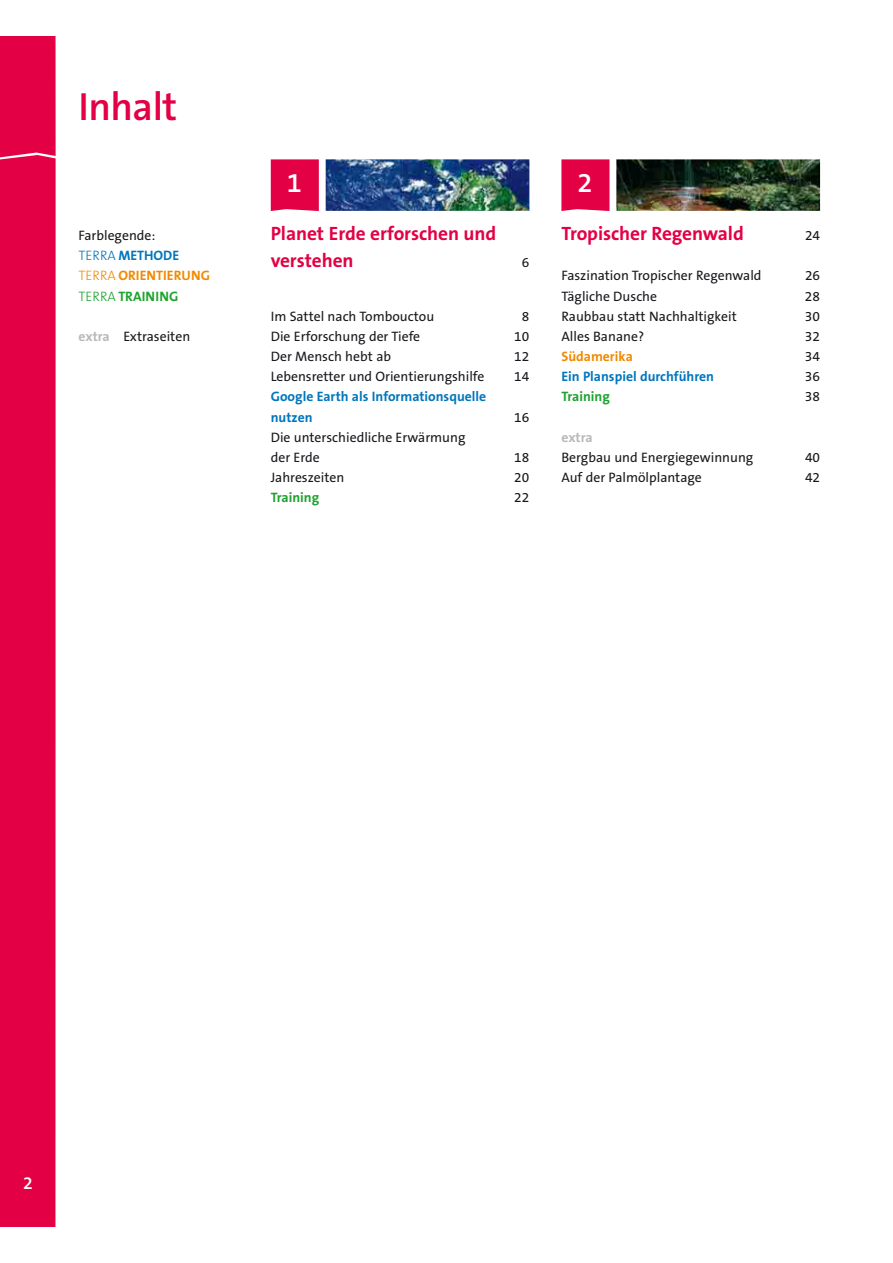
<style>
.page{position:relative;width:893px;height:1263px;background:#fff}
.page>*{position:absolute;margin:0;border:0;box-sizing:border-box;transform-origin:0 0}
.t1{font:600 39.6px "The Sans B6";letter-spacing:-.015em;color:#e30045}
.t2{font:600 27.45px "The Sans B6";color:#fff}
.t3{font:700 19.35px/26.7px "The Sans B7";letter-spacing:-.005em;color:#e30045}
.t4{font:600 17.7px "The Sans B6";color:#fff}
.t5{font:13.65px/20.2px "The Sans B5 Plain";color:#1a171c}
.t6{font:700 13.65px/20.2px "The Sans B7";color:#0076bd}
.t7{font:700 13.65px/20.2px "The Sans B7";color:#f08a00}
.t8{font:700 13.65px "The Sans B7";color:#1ea22e}
.t9{font:700 13.65px "The Sans B7";letter-spacing:-.005em;color:#b8b9bb}
.s1{font-family:"The Sans B3";font-weight:300;color:#0076bd}
.s2{color:#0076bd}
.s3{font-family:"The Sans B3";font-weight:300}
.s4{font-family:"The Sans B3";font-weight:300;color:#1ea22e}
.s5{color:#1ea22e}
.s6{font-family:"The Sans B7";font-weight:700;color:#b8b9bb}
</style>
<div class="page">
<div style="left:271px;top:159px;width:48px;height:52px;background:#e30045"></div>
<img style="left:326px;top:159px;width:203px;height:52px">
<div style="left:561px;top:159px;width:48px;height:52px;background:#e30045"></div>
<img style="left:616px;top:159px;width:204px;height:52px">
<div style="left:0;top:37px;width:56px;height:118px;background:#e30045"></div>
<div style="left:0;top:155px;width:56px;height:1071px;background:#e30045"></div>
<h1 class="t1" style="left:78px;top:86px;width:100px">Inhalt</h1>
<p class="t5" style="left:79px;top:226px;width:78px">Farblegende:</p>
<p class="t7" style="left:79px;top:247px;width:133px"><span class="s1">TERRA</span> <span class="s2">METHODE<br></span><span class="s3">TERRA</span> ORIENTIERUNG<br><span class="s4">TERRA</span> <span class="s5">TRAINING</span></p>
<p class="t5" style="left:79px;top:327px;width:113px"><span class="s6">extra</span> Extraseiten</p>
<h2 class="t2" style="left:287px;top:168px;width:17px">1</h2>
<h3 class="t3" style="left:271px;top:222px;width:227px">Planet Erde erforschen und verstehen</h3>
<p class="t5" style="left:522px;top:253px;width:9px">6</p>
<p class="t5" style="left:271px;top:307px;width:165px">Im Sattel nach Tombouctou</p>
<p class="t5" style="left:522px;top:307px;width:9px">8</p>
<p class="t5" style="left:271px;top:327px;width:151px">Die Erforschung der Tiefe</p>
<p class="t5" style="left:514px;top:327px;width:17px">10</p>
<p class="t5" style="left:271px;top:347px;width:122px">Der Mensch hebt ab</p>
<p class="t5" style="left:514px;top:347px;width:17px">12</p>
<p class="t5" style="left:271px;top:368px;width:215px">Lebensretter und Orientierungshilfe</p>
<p class="t5" style="left:514px;top:368px;width:17px">14</p>
<p class="t6" style="left:271px;top:388px;width:217px">Google Earth als Informationsquelle nutzen</p>
<p class="t5" style="left:514px;top:408px;width:17px">16</p>
<p class="t5" style="left:271px;top:428px;width:196px">Die unterschiedliche Erwärmung der Erde</p>
<p class="t5" style="left:514px;top:448px;width:17px">18</p>
<p class="t5" style="left:271px;top:469px;width:75px">Jahreszeiten</p>
<p class="t5" style="left:514px;top:469px;width:17px">20</p>
<p class="t8" style="left:271px;top:493px;width:50px">Training</p>
<p class="t5" style="left:514px;top:489px;width:17px">22</p>
<h2 class="t2" style="left:577px;top:168px;width:17px">2</h2>
<h3 class="t3" style="left:561px;top:222px;width:184px">Tropischer Regenwald</h3>
<p class="t5" style="left:805px;top:226px;width:17px">24</p>
<p class="t5" style="left:561px;top:267px;width:202px">Faszination Tropischer Regenwald</p>
<p class="t5" style="left:805px;top:267px;width:17px">26</p>
<p class="t5" style="left:561px;top:287px;width:97px">Tägliche Dusche</p>
<p class="t5" style="left:805px;top:287px;width:17px">28</p>
<p class="t5" style="left:561px;top:307px;width:177px">Raubbau statt Nachhaltigkeit</p>
<p class="t5" style="left:805px;top:307px;width:17px">30</p>
<p class="t5" style="left:561px;top:327px;width:84px">Alles Banane?</p>
<p class="t5" style="left:805px;top:327px;width:17px">32</p>
<p class="t7" style="left:561px;top:348px;width:73px">Südamerika</p>
<p class="t5" style="left:805px;top:347px;width:17px">34</p>
<p class="t6" style="left:561px;top:368px;width:154px">Ein Planspiel durchführen</p>
<p class="t5" style="left:805px;top:368px;width:17px">36</p>
<p class="t8" style="left:561px;top:392px;width:50px">Training</p>
<p class="t5" style="left:805px;top:388px;width:17px">38</p>
<p class="t9" style="left:561px;top:432px;width:33px">extra</p>
<p class="t5" style="left:561px;top:448px;width:193px">Bergbau und Energiegewinnung</p>
<p class="t5" style="left:805px;top:448px;width:17px">40</p>
<p class="t5" style="left:561px;top:469px;width:142px">Auf der Palmölplantage</p>
<p class="t5" style="left:805px;top:469px;width:17px">42</p>
<p class="t4" style="left:23px;top:1173px;width:11px">2</p>
</div>
